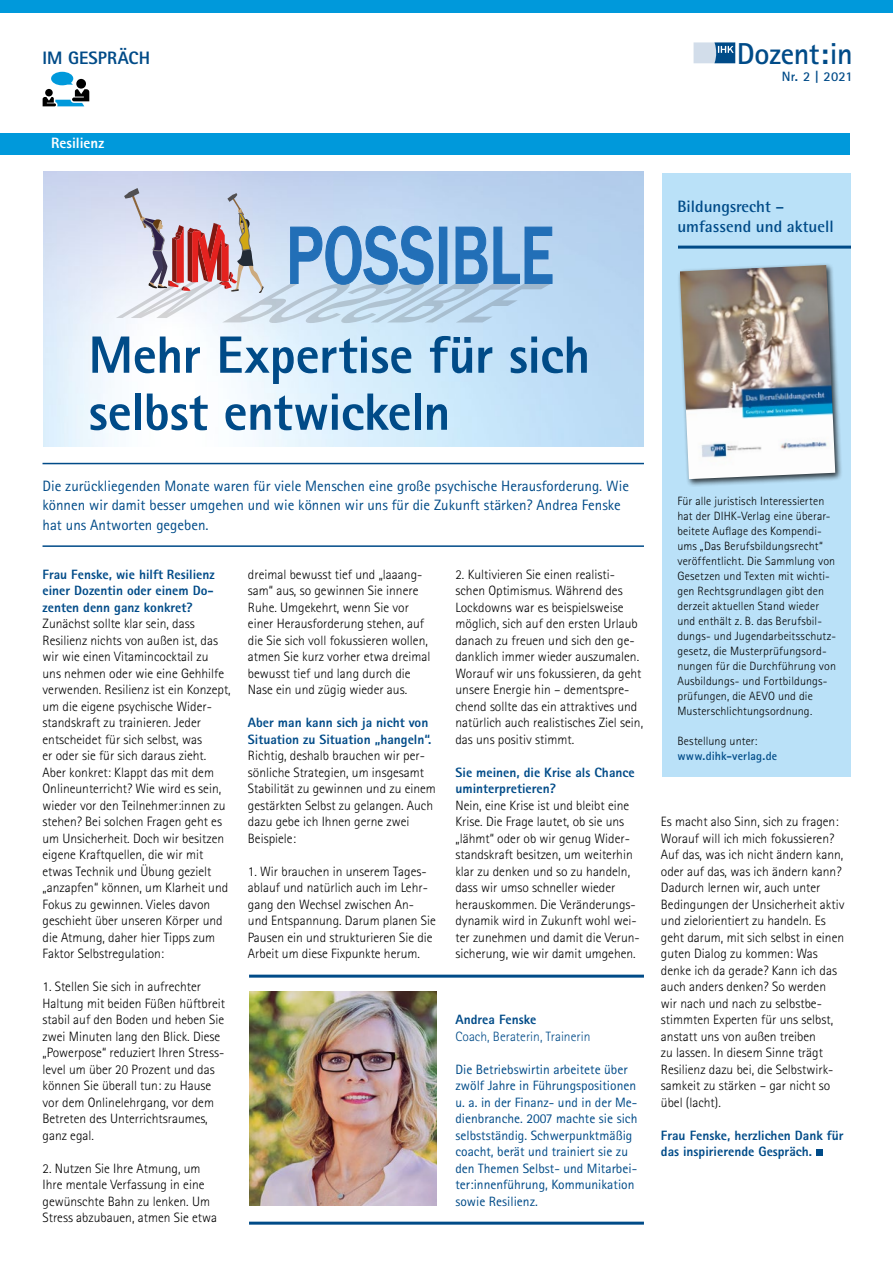
<style>
.page{position:relative;width:893px;height:1263px;background:#fff}
.page>*{position:absolute;margin:0;border:0;box-sizing:border-box;transform-origin:0 0}
.t1{font:800 52.5px/57px "Rotis Sans Serif";letter-spacing:-.01em;color:#004b88}
.t2{font:700 30.3px "Rotis Sans Serif";letter-spacing:-.015em;color:#004b88}
.t3{font:800 18px "Rotis Sans Serif";letter-spacing:.01em;color:#004b88}
.t4{font:700 16.5px/19.8px "Rotis Semi Sans";color:#004b88}
.t5{font:15px/19.5px "Rotis Sans Serif";color:#004b88}
.t6{font:800 15px "Rotis Sans Serif";letter-spacing:.005em;color:#fff}
.t7{font:300 13.5px/16.5px "Rotis Sans Serif";color:#000}
.t8{font:13.5px/16.5px "Rotis Sans Serif";color:#004b88}
.t9{font:800 13.5px/16.5px "Rotis Sans Serif";color:#004b88}
.t10{font:300 13.5px "Rotis Sans Serif";color:#004b88}
.t11{font:700 13.5px "Rotis Sans Serif";letter-spacing:.02em;color:#004b88}
.t12{font:300 12px/15px "Rotis Sans Serif";letter-spacing:.01em;color:#000}
.t13{font:700 12px "Rotis Sans Serif";letter-spacing:.01em;color:#004b88}
</style>
<div class="page">
<div style="left:0;top:0;width:893px;height:13px;background:#0099db"></div>
<svg style="left:693px;top:42px;width:42px;height:21px"></svg>
<div style="left:43px;top:133px;width:807px;height:22px;background:#0099db"></div>
<svg style="left:43px;top:72px;width:46px;height:34px"></svg>
<img style="left:43px;top:172px;width:601px;height:275px">
<svg style="left:116px;top:188px;width:436px;height:135px;background:#b1c1da"></svg>
<div style="left:0;top:133px;width:365px;height:22px;background:#0099db"></div>
<hr style="left:43px;top:545px;width:601px;height:2px;background:#004b88">
<hr style="left:43px;top:463px;width:601px;height:1px;background:#004b88">
<div style="left:662px;top:173px;width:189px;height:604px;background:#bae1f8"></div>
<hr style="left:678px;top:246px;width:173px;height:3px;background:#004b88">
<div style="left:677px;top:262px;width:166px;height:225px;background:#000;opacity:.75"></div>
<img style="left:680px;top:265px;width:155px;height:214px">
<img style="left:249px;top:991px;width:188px;height:215px">
<hr style="left:249px;top:975px;width:395px;height:3px;background:#004b88">
<hr style="left:249px;top:1221px;width:395px;height:3px;background:#004b88">
<svg style="left:816px;top:1150px;width:6px;height:6px"></svg>
<h3 class="t3" style="left:43px;top:46px;width:109px">IM GESPRÄCH</h3>
<p class="t6" style="left:51px;top:134px;width:55px">Resilienz</p>
<h2 class="t2" style="left:737px;top:34px;width:117px">Dozent:in</h2>
<p class="t11" style="left:782px;top:68px;width:73px">Nr. 2 | 2021</p>
<p class="t4" style="left:677px;top:197px;width:158px">Bildungsrecht – umfassend und aktuell</p>
<h1 class="t1" style="left:89px;top:326px;width:503px">Mehr Expertise für sich selbst entwickeln</h1>
<p class="t5" style="left:43px;top:476px;width:588px">Die zurückliegenden Monate waren für viele Menschen eine große psychische Herausforderung. Wie können wir damit besser umgehen und wie können wir uns für die Zukunft stärken? Andrea Fenske hat uns Antworten gegeben.</p>
<p class="t9" style="left:43px;top:566px;width:174px;text-align:justify">Frau Fenske, wie hilft Resilienz einer Dozentin oder einem Do&shy;zenten denn ganz konkret?</p>
<p class="t7" style="left:43px;top:615px;width:190px">Zunächst sollte klar sein, dass Resilienz nichts von außen ist, das wir wie einen Vitamincocktail zu<br>uns nehmen oder wie eine Gehhilfe verwenden. Resilienz ist ein Konzept, um die eigene psychische Wider&shy;standskraft zu trainieren. Jeder entscheidet für sich selbst, was<br>er oder sie für sich daraus zieht.<br>Aber konkret: Klappt das mit dem Onlineunterricht? Wie wird es sein, wieder vor den Teilnehmer:innen zu stehen? Bei solchen Fragen geht es um Unsicherheit. Doch wir besitzen eigene Kraftquellen, die wir mit etwas Technik und Übung gezielt „anzapfen“ können, um Klarheit und Fokus zu gewinnen. Vieles davon geschieht über unseren Körper und die Atmung, daher hier Tipps zum Faktor Selbstregulation:</p>
<p class="t7" style="left:43px;top:978px;width:184px">1. Stellen Sie sich in aufrechter<br>Haltung mit beiden Füßen hüftbreit stabil auf den Boden und heben Sie zwei Minuten lang den Blick. Diese „Powerpose“ reduziert Ihren Stress&shy;level um über 20 Prozent und das können Sie überall tun: zu Hause vor dem Onlinelehrgang, vor dem<br>Betreten des Unterrichtsraumes, ganz egal.</p>
<p class="t7" style="left:43px;top:1160px;width:176px">2. Nutzen Sie Ihre Atmung, um<br>Ihre mentale Verfassung in eine gewünschte Bahn zu lenken. Um<br>Stress abzubauen, atmen Sie etwa</p>
<p class="t7" style="left:455px;top:566px;width:189px">2. Kultivieren Sie einen realisti&shy;schen Optimismus. Während des Lockdowns war es beispielsweise möglich, sich auf den ersten Urlaub danach zu freuen und sich den ge&shy;danklich immer wieder auszumalen.<br>Worauf wir uns fokussieren, da geht unsere Energie hin – dementspre&shy;chend sollte das ein attraktives und natürlich auch realistisches Ziel sein, das uns positiv stimmt.</p>
<p class="t9" style="left:455px;top:763px;width:181px">Sie meinen, die Krise als Chance uminterpretieren?</p>
<p class="t7" style="left:455px;top:797px;width:186px">Nein, eine Krise ist und bleibt eine Krise. Die Frage lautet, ob sie uns „lähmt“ oder ob wir genug Wider&shy;standskraft besitzen, um weiterhin klar zu denken und so zu handeln, dass wir umso schneller wieder herauskommen. Die Veränderungs&shy;dynamik wird in Zukunft wohl wei&shy;ter zunehmen und damit die Verun&shy;sicherung, wie wir damit umgehen.</p>
<p class="t7" style="left:248px;top:566px;width:184px">dreimal bewusst tief und „laaang&shy;sam“ aus, so gewinnen Sie innere<br>Ruhe. Umgekehrt, wenn Sie vor einer Herausforderung stehen, auf die Sie sich voll fokussieren wollen, atmen Sie kurz vorher etwa dreimal bewusst tief und lang durch die<br>Nase ein und zügig wieder aus.</p>
<p class="t9" style="left:248px;top:714px;width:185px">Aber man kann sich ja nicht von<br>Situation zu Situation „hangeln“.</p>
<p class="t7" style="left:248px;top:747px;width:190px">Richtig, deshalb brauchen wir per&shy;sönliche Strategien, um insgesamt<br>Stabilität zu gewinnen und zu einem gestärkten Selbst zu gelangen. Auch dazu gebe ich Ihnen gerne zwei<br>Beispiele:</p>
<p class="t7" style="left:248px;top:863px;width:189px">1. Wir brauchen in unserem Tages&shy;ablauf und natürlich auch im Lehr&shy;gang den Wechsel zwischen An&shy;und Entspannung. Darum planen Sie Pausen ein und strukturieren Sie die Arbeit um diese Fixpunkte herum.</p>
<p class="t9" style="left:455px;top:1011px;width:82px">Andrea Fenske</p>
<p class="t10" style="left:455px;top:1028px;width:136px">Coach, Beraterin, Trainerin</p>
<p class="t8" style="left:455px;top:1061px;width:183px">Die Betriebswirtin arbeitete über zwölf Jahre in Führungspositionen u. a. in der Finanz- und in der Me&shy;dienbranche. 2007 machte sie sich selbstständig. Schwerpunktmäßig coacht, berät und trainiert sie zu den Themen Selbst- und Mitarbei&shy;ter:innenführung, Kommunikation sowie Resilienz.</p>
<p class="t12" style="left:677px;top:494px;width:160px">Für alle juristisch Interessierten hat der DIHK-Verlag eine überar&shy;beitete Auflage des Kompendi&shy;ums „Das Berufsbildungsrecht“ veröffentlicht. Die Sammlung von<br>Gesetzen und Texten mit wichti&shy;gen Rechtsgrundlagen gibt den derzeit aktuellen Stand wieder und enthält z. B. das Berufsbil&shy;dungs- und Jugendarbeitsschutz&shy;gesetz, die Musterprüfungsord&shy;nungen für die Durchführung von<br>Ausbildungs- und Fortbildungs&shy;prüfungen, die AEVO und die<br>Musterschlichtungsordnung.</p>
<p class="t12" style="left:677px;top:734px;width:82px">Bestellung unter:</p>
<p class="t13" style="left:677px;top:748px;width:101px">www.dihk-verlag.de</p>
<p class="t7" style="left:661px;top:813px;width:185px">Es macht also Sinn, sich zu fragen:<br>Worauf will ich mich fokussieren?<br>Auf das, was ich nicht ändern kann, oder auf das, was ich ändern kann?<br>Dadurch lernen wir, auch unter<br>Bedingungen der Unsicherheit aktiv und zielorientiert zu handeln. Es geht darum, mit sich selbst in einen guten Dialog zu kommen: Was denke ich da gerade? Kann ich das auch anders denken? So werden wir nach und nach zu selbstbe&shy;stimmten Experten für uns selbst, anstatt uns von außen treiben<br>zu lassen. In diesem Sinne trägt<br>Resilienz dazu bei, die Selbstwirk&shy;samkeit zu stärken – gar nicht so übel (lacht).</p>
<p class="t9" style="left:661px;top:1126px;width:184px">Frau Fenske, herzlichen Dank für das inspirierende Gespräch.</p>
</div>
